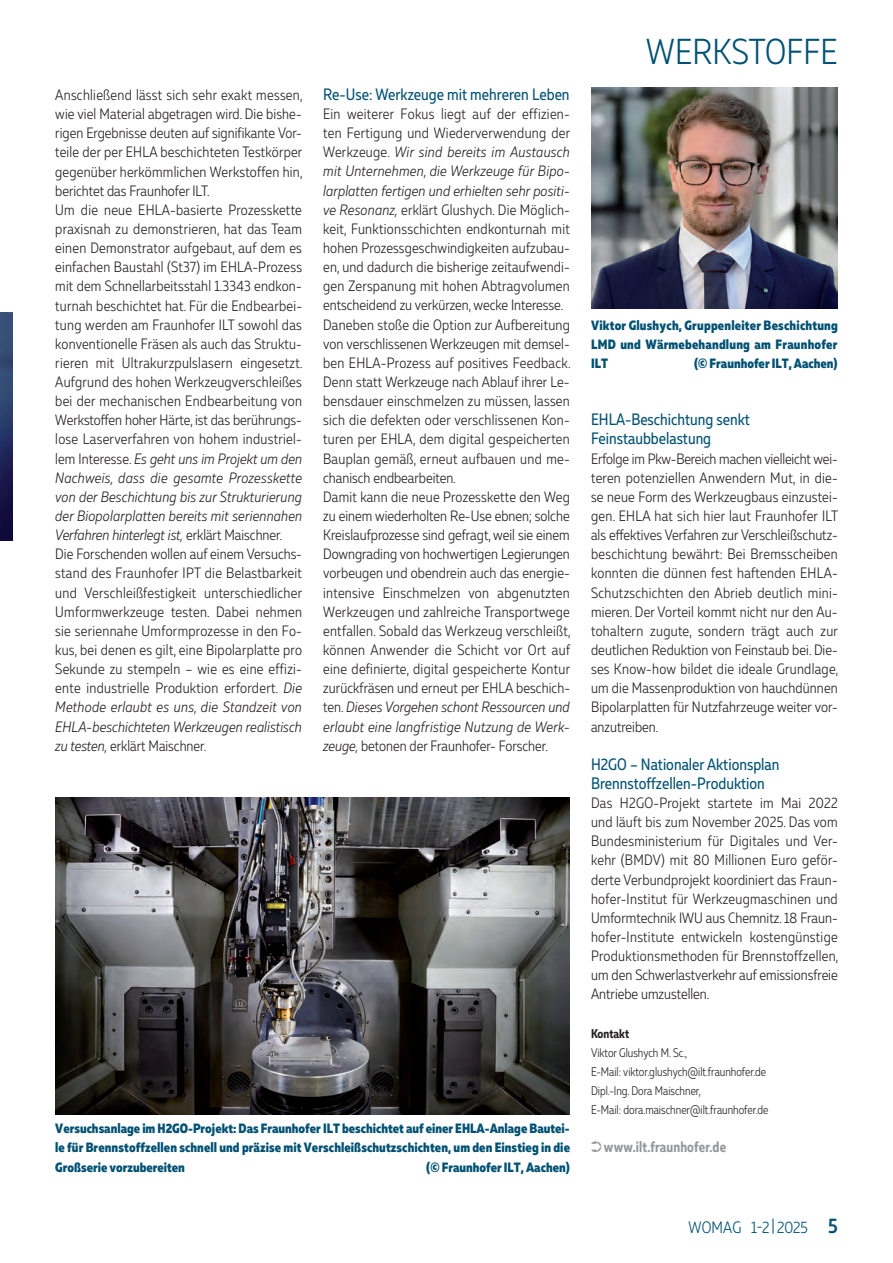
<style>
.page{position:relative;width:893px;height:1263px;background:#fff}
.page>*{position:absolute;margin:0;border:0;box-sizing:border-box;transform-origin:0 0}
.t1{font:300 36px "Muller Narrow";letter-spacing:.01em;color:#005173}
.t2{font:16.5px/19.2px "Muller Narrow";color:#005173}
.t3{font:300 16.5px "Muller Narrow";letter-spacing:.01em;color:#005173}
.t4{font:300 15px/19.2px "Muller Narrow";letter-spacing:.015em;color:#231f20}
.t5{font:700 15px "Muller Narrow";letter-spacing:.01em;color:#95979a;scale:.94 1}
.t6{font:800 13.5px/19.2px "Muller Narrow";letter-spacing:.005em;color:#005173;text-align:justify}
.t7{font:700 12.75px "Muller Narrow";color:#231f20;scale:.96 1}
.t8{font:300 12.45px/19.2px "Muller Narrow";color:#231f20;scale:.96 1}
.s1{font-style:italic}
.s2{font-weight:500;font-size:21px}
</style>
<div class="page">
<img style="left:0;top:312px;width:13px;height:228px">
<img style="left:55px;top:797px;width:515px;height:317px">
<img style="left:591px;top:87px;width:247px;height:222px">
<p class="t4" style="left:55px;top:85px;width:249px">Anschließend lässt sich sehr exakt messen, wie viel Material abgetragen wird. Die bishe&shy;rigen Ergebnisse deuten auf signifikante Vor&shy;teile der per EHLA beschichteten Testkörper gegenüber herkömmlichen Werkstoffen hin, berichtet das Fraunhofer ILT.<br>Um die neue EHLA-basierte Prozesskette praxisnah zu demonstrieren, hat das Team einen Demonstrator aufgebaut, auf dem es einfachen Baustahl (St37) im EHLA-Prozess mit dem Schnellarbeitsstahl 1.3343 endkon&shy;turnah beschichtet hat. Für die Endbearbei&shy;tung werden am Fraunhofer ILT sowohl das konventionelle Fräsen als auch das Struktu&shy;rieren mit Ultrakurzpulslasern eingesetzt.<br>Aufgrund des hohen Werkzeugverschleißes bei der mechanischen Endbearbeitung von Werkstoffen hoher Härte, ist das berührungs&shy;lose Laserverfahren von hohem industriel&shy;lem Interesse. <span class="s1">Es geht uns im Projekt um den Nachweis, dass die gesamte Prozesskette von der Beschichtung bis zur Strukturierung der Biopolarplatten bereits mit seriennahen Verfahren hinterlegt ist,</span> erklärt Maischner.<br>Die Forschenden wollen auf einem Versuchs&shy;stand des Fraunhofer IPT die Belastbarkeit und Verschleißfestigkeit unterschiedlicher Umformwerkzeuge testen. Dabei nehmen sie seriennahe Umformprozesse in den Fo&shy;kus, bei denen es gilt, eine Bipolarplatte pro Sekunde zu stempeln – wie es eine effizi&shy;ente industrielle Produktion erfordert. <span class="s1">Die Methode erlaubt es uns, die Standzeit von EHLA-beschichteten Werkzeugen realistisch zu testen,</span> erklärt Maischner.</p>
<p class="t2" style="left:323px;top:85px;width:248px">Re-Use: Werkzeuge mit mehreren Leben</p>
<p class="t4" style="left:323px;top:104px;width:249px">Ein weiterer Fokus liegt auf der effizien&shy;ten Fertigung und Wiederverwendung der Werkzeuge. <span class="s1">Wir sind bereits im Austausch mit Unternehmen, die Werkzeuge für Bipo&shy;larplatten fertigen und erhielten sehr positi&shy;ve Resonanz,</span> erklärt Glushych. Die Möglich&shy;keit, Funktionsschichten endkonturnah mit hohen Prozessgeschwindigkeiten aufzubau&shy;en, und dadurch die bisherige zeitaufwendi&shy;gen Zerspanung mit hohen Abtragvolumen entscheidend zu verkürzen, wecke Interesse.<br>Daneben stoße die Option zur Aufbereitung von verschlissenen Werkzeugen mit demsel&shy;ben EHLA-Prozess auf positives Feedback.<br>Denn statt Werkzeuge nach Ablauf ihrer Le&shy;bensdauer einschmelzen zu müssen, lassen sich die defekten oder verschlissenen Kon&shy;turen per EHLA, dem digital gespeicherten Bauplan gemäß, erneut aufbauen und me&shy;chanisch endbearbeiten.<br>Damit kann die neue Prozesskette den Weg zu einem wiederholten Re-Use ebnen; solche Kreislaufprozesse sind gefragt, weil sie einem Downgrading von hochwertigen Legierungen vorbeugen und obendrein auch das energie&shy;intensive Einschmelzen von abgenutzten Werkzeugen und zahlreiche Transportwege entfallen. Sobald das Werkzeug verschleißt, können Anwender die Schicht vor Ort auf eine definierte, digital gespeicherte Kontur zurückfräsen und erneut per EHLA beschich&shy;ten. <span class="s1">Dieses Vorgehen schont Ressourcen und erlaubt eine langfristige Nutzung de Werk&shy;zeuge,</span> betonen der Fraunhofer- Forscher.</p>
<p class="t6" style="left:55px;top:1119px;width:516px">Versuchsanlage im H2GO-Projekt: Das Fraunhofer ILT beschichtet auf einer EHLA-Anlage Bautei&shy;le für Brennstoffzellen schnell und präzise mit Verschleißschutzschichten, um den Einstieg in die Großserie vorzubereiten</p>
<p class="t6" style="left:426px;top:1157px;width:145px">(© Fraunhofer ILT, Aachen)</p>
<h1 class="t1" style="left:646px;top:30px;width:193px">WERKSTOFFE</h1>
<p class="t6" style="left:591px;top:315px;width:248px">Viktor Glushych, Gruppenleiter Beschichtung LMD und Wärmebehandlung am Fraunhofer ILT</p>
<p class="t6" style="left:694px;top:354px;width:145px">(© Fraunhofer ILT, Aachen)</p>
<p class="t2" style="left:591px;top:410px;width:160px">EHLA-Beschichtung senkt<br>Feinstaubbelastung</p>
<p class="t4" style="left:591px;top:449px;width:249px;text-align:justify">Erfolge im Pkw-Bereich machen vielleicht wei&shy;teren potenziellen Anwendern Mut, in die&shy;se neue Form des Werkzeugbaus einzustei&shy;gen. EHLA hat sich hier laut Fraunhofer ILT als effektives Verfahren zur Verschleißschutz&shy;beschichtung bewährt: Bei Bremsscheiben konnten die dünnen fest haftenden EHLA-Schutzschichten den Abrieb deutlich mini&shy;mieren. Der Vorteil kommt nicht nur den Au&shy;tohaltern zugute, sondern trägt auch zur deutlichen Reduktion von Feinstaub bei. Die&shy;ses Know-how bildet die ideale Grundlage, um die Massenproduktion von hauchdünnen Bipolarplatten für Nutzfahrzeuge weiter vor&shy;anzutreiben.</p>
<p class="t2" style="left:591px;top:754px;width:190px">H2GO – Nationaler Aktionsplan<br>Brennstoffzellen-Produktion</p>
<p class="t4" style="left:591px;top:793px;width:249px;text-align:justify">Das H2GO-Projekt startete im Mai 2022 und läuft bis zum November 2025. Das vom Bundesministerium für Digitales und Ver&shy;kehr (BMDV) mit 80 Millionen Euro geför&shy;derte Verbundprojekt koordiniert das Fraun&shy;hofer-Institut für Werkzeugmaschinen und Umformtechnik IWU aus Chemnitz. 18 Fraun&shy;hofer-Institute entwickeln kostengünstige Produktionsmethoden für Brennstoffzellen, um den Schwerlastverkehr auf emissionsfreie Antriebe umzustellen.</p>
<p class="t7" style="left:591px;top:1025px;width:41px">Kontakt</p>
<p class="t8" style="left:591px;top:1043px;width:186px">Viktor Glushych M. Sc.,<br>E-Mail: viktor.glushych@ilt.fraunhofer.de Dipl.-Ing. Dora Maischner,<br>E-Mail: dora.maischner@ilt.fraunhofer.de</p>
<p class="t5" style="left:591px;top:1138px;width:145px">➲www.ilt.fraunhofer.de</p>
<p class="t3" style="left:688px;top:1217px;width:151px">WOMAG 1-2 | 2025 <span class="s2">5</span></p>
</div>
